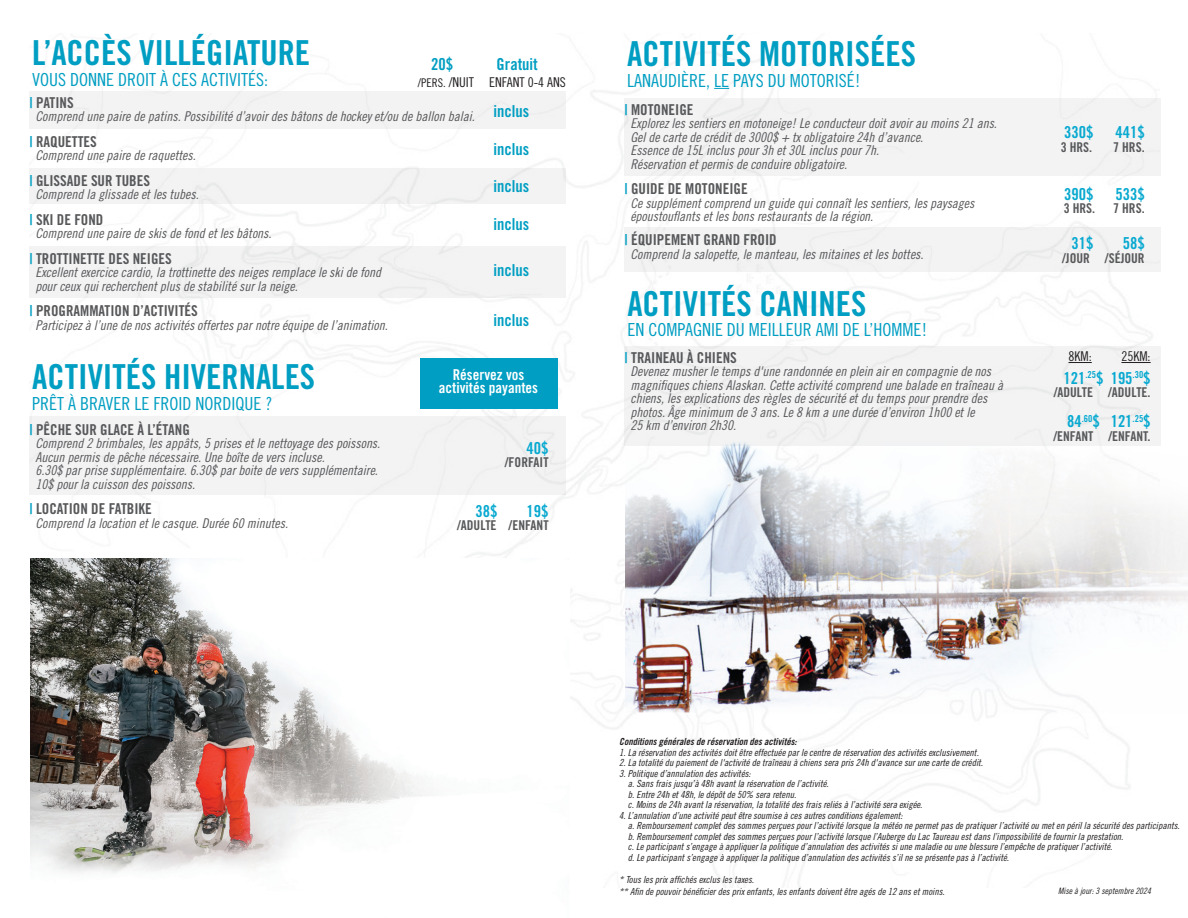
<style>
.page{position:relative;width:1188px;height:918px;background:#fff}
.page>*{position:absolute;margin:0;border:0;box-sizing:border-box;transform-origin:0 0}
.t1{font:34.5px "Trade Gothic LT Std Bd Cn 20";color:#009ec2}
.t2{font:18px "Trade Gothic LT Std Cn 18";color:#009ec2}
.t3{font:16.5px "Trade Gothic LT Std Bd Cn 20";color:#08a9d0}
.t4{font:16.5px "Trade Gothic LT Std Bd Cn 20";color:#009ec2}
.t5{font:15px "Trade Gothic LT Std Bd Cn 20";color:#57585a}
.t6{font:15px/13.5px "Trade Gothic LT Std Bd Cn 20";color:#fff;text-align:center}
.t7{font:13.5px/13.5px "Trade Gothic LT Std Cn 18 Obl";color:#57585a}
.t8{font:13.5px "Trade Gothic LT Std Bd Cn 20";color:#57585a}
.t9{font:13.5px "Trade Gothic LT Std Cn 18";color:#231f20}
.t10{font:9.75px/10.5px "Trade Gothic LT Std Cn 18 Obl";color:#211d1e}
.t11{font:9.75px/11.2px "Trade Gothic LT Std Cn 18 Obl";color:#231f20}
.t12{font:9.75px "Trade Gothic LT Std Bd Cn 20 Obl";color:#211d1e}
.t13{font:8.7px "Trade Gothic LT Std Cn 18 Obl";color:#231f20}
.s1{color:#009ec2}
.s2{font-size:12px}
</style>
<div class="page">
<img style="left:29px;top:33px;width:1131px;height:855px">
<img style="left:626px;top:445px;width:562px;height:286px">
<div style="left:29px;top:91px;width:537px;height:37px;background:#f3f3f4"></div>
<div style="left:29px;top:168px;width:537px;height:36px;background:#f3f3f4"></div>
<div style="left:29px;top:417px;width:537px;height:78px;background:#f3f3f4"></div>
<svg style="left:714px;top:88px;width:15px;height:1px"></svg>
<div style="left:624px;top:98px;width:537px;height:78px;background:#f3f3f4"></div>
<div style="left:624px;top:228px;width:537px;height:44px;background:#f3f3f4"></div>
<div style="left:624px;top:346px;width:537px;height:99px;background:#f3f3f4"></div>
<svg style="left:1069px;top:362px;width:23px;height:1px"></svg>
<hr style="left:1121px;top:362px;width:30px;height:1px;background:#231f20">
<div style="left:29px;top:246px;width:537px;height:52px;background:#f3f3f4"></div>
<img style="left:31px;top:559px;width:539px;height:329px">
<div style="left:420px;top:358px;width:137px;height:51px;background:#009ec2"></div>
<h1 class="t1" style="left:32px;top:32px;width:279px">L’ACCÈS VILLÉGIATURE</h1>
<h1 class="t1" style="left:627px;top:33px;width:290px">ACTIVITÉS MOTORISÉES</h1>
<p class="t5" style="left:624px;top:100px;width:71px"><span class="s1">|</span> MOTONEIGE</p>
<p class="t7" style="left:630px;top:117px;width:368px">Explorez les sentiers en motoneige! Le conducteur doit avoir au moins 21 ans.<br>Gel de carte de crédit de 3000$ + tx obligatoire 24h d’avance.<br>Essence de 15L inclus pour 3h et 30L inclus pour 7h.<br>Réservation et permis de conduire obligatoire.</p>
<p class="t5" style="left:624px;top:180px;width:125px"><span class="s1">|</span> GUIDE DE MOTONEIGE</p>
<p class="t7" style="left:630px;top:196px;width:346px">Ce supplément comprend un guide qui connaît les sentiers, les paysages époustouflants et les bons restaurants de la région.</p>
<p class="t5" style="left:624px;top:231px;width:154px"><span class="s1">|</span> ÉQUIPEMENT GRAND FROID</p>
<p class="t7" style="left:630px;top:247px;width:295px">Comprend la salopette, le manteau, les mitaines et les bottes.</p>
<p class="t4" style="left:431px;top:55px;width:23px">20$</p>
<p class="t4" style="left:497px;top:55px;width:43px">Gratuit</p>
<p class="t9" style="left:418px;top:74px;width:150px"><span class="s2">/PERS.</span> /NUIT ENFANT 0-4 ANS</p>
<h2 class="t2" style="left:627px;top:70px;width:235px">LANAUDIÈRE, LE PAYS DU MOTORISÉ!</h2>
<h2 class="t2" style="left:32px;top:69px;width:237px">VOUS DONNE DROIT À CES ACTIVITÉS:</h2>
<p class="t5" style="left:29px;top:93px;width:46px"><span class="s1">|</span> PATINS</p>
<p class="t7" style="left:35px;top:110px;width:441px">Comprend une paire de patins. Possibilité d’avoir des bâtons de hockey et/ou de ballon balai.</p>
<p class="t5" style="left:29px;top:132px;width:69px"><span class="s1">|</span> RAQUETTES</p>
<p class="t7" style="left:35px;top:149px;width:162px">Comprend une paire de raquettes.</p>
<p class="t5" style="left:29px;top:171px;width:122px"><span class="s1">|</span> GLISSADE SUR TUBES</p>
<p class="t7" style="left:35px;top:188px;width:165px">Comprend la glissade et les tubes.</p>
<p class="t5" style="left:29px;top:210px;width:76px"><span class="s1">|</span> SKI DE FOND</p>
<p class="t7" style="left:35px;top:227px;width:238px">Comprend une paire de skis de fond et les bâtons.</p>
<p class="t5" style="left:29px;top:249px;width:144px"><span class="s1">|</span> TROTTINETTE DES NEIGES</p>
<p class="t7" style="left:35px;top:266px;width:347px">Excellent exercice cardio, la trottinette des neiges remplace le ski de fond pour ceux qui recherchent plus de stabilité sur la neige.</p>
<p class="t5" style="left:29px;top:302px;width:170px"><span class="s1">|</span> PROGRAMMATION D’ACTIVITÉS</p>
<p class="t7" style="left:35px;top:318px;width:354px">Participez à l’une de nos activités offertes par notre équipe de l’animation.</p>
<p class="t4" style="left:493px;top:101px;width:37px">inclus</p>
<p class="t4" style="left:493px;top:139px;width:37px">inclus</p>
<p class="t4" style="left:493px;top:176px;width:37px">inclus</p>
<p class="t4" style="left:493px;top:214px;width:37px">inclus</p>
<p class="t4" style="left:493px;top:260px;width:37px">inclus</p>
<p class="t4" style="left:493px;top:310px;width:37px">inclus</p>
<h1 class="t1" style="left:627px;top:282px;width:241px">ACTIVITÉS CANINES</h1>
<h2 class="t2" style="left:627px;top:319px;width:302px">EN COMPAGNIE DU MEILLEUR AMI DE L’HOMME!</h2>
<h1 class="t1" style="left:32px;top:356px;width:285px">ACTIVITÉS HIVERNALES</h1>
<p class="t6" style="left:439px;top:368px;width:101px">Réservez vos activités payantes</p>
<h2 class="t2" style="left:32px;top:393px;width:242px">PRÊT À BRAVER LE FROID NORDIQUE ?</h2>
<p class="t5" style="left:29px;top:420px;width:162px"><span class="s1">|</span> PÊCHE SUR GLACE À L’ÉTANG</p>
<p class="t7" style="left:35px;top:437px;width:346px">Comprend 2 brimbales, les appâts, 5 prises et le nettoyage des poissons.<br>Aucun permis de pêche nécessaire. Une boîte de vers incluse.<br>6.30$ par prise supplémentaire. 6.30$ par boite de vers supplémentaire.<br>10$ pour la cuisson des poissons.</p>
<p class="t5" style="left:29px;top:500px;width:124px"><span class="s1">|</span> LOCATION DE FATBIKE</p>
<p class="t7" style="left:35px;top:517px;width:254px">Comprend la location et le casque. Durée 60 minutes.</p>
<p class="t3" style="left:527px;top:438px;width:23px">40$</p>
<p class="t8" style="left:505px;top:454px;width:45px">/FORFAIT</p>
<p class="t3" style="left:475px;top:501px;width:23px">38$</p>
<p class="t3" style="left:527px;top:501px;width:23px">19$</p>
<p class="t8" style="left:457px;top:517px;width:93px">/ADULTE /ENFANT</p>
<p class="t5" style="left:625px;top:348px;width:114px"><span class="s1">|</span> TRAINEAU À CHIENS</p>
<p class="t7" style="left:631px;top:365px;width:374px">Devenez musher le temps d'une randonnée en plein air en compagnie de nos magnifiques chiens Alaskan. Cette activité comprend une balade en traîneau à chiens, les explications des règles de sécurité et du temps pour prendre des photos. Âge minimum de 3 ans. Le 8 km a une durée d’environ 1h00 et le<br>25 km d’environ 2h30.</p>
<p class="t3" style="left:1064px;top:122px;width:31px">330$</p>
<p class="t3" style="left:1115px;top:122px;width:31px">441$</p>
<p class="t8" style="left:1061px;top:139px;width:33px">3 HRS.</p>
<p class="t8" style="left:1113px;top:139px;width:33px">7 HRS.</p>
<p class="t3" style="left:1064px;top:184px;width:31px">390$</p>
<p class="t3" style="left:1115px;top:184px;width:31px">533$</p>
<p class="t8" style="left:1064px;top:200px;width:33px">3 HRS.</p>
<p class="t8" style="left:1113px;top:200px;width:33px">7 HRS.</p>
<p class="t3" style="left:1071px;top:233px;width:23px">31$</p>
<p class="t3" style="left:1123px;top:233px;width:23px">58$</p>
<p class="t8" style="left:1062px;top:250px;width:84px">/JOUR /SÉJOUR</p>
<p class="t9" style="left:1069px;top:348px;width:25px">8KM:</p>
<p class="t9" style="left:1121px;top:348px;width:31px">25KM:</p>
<p class="t3" style="left:1063px;top:368px;width:89px">121<sup>.25</sup>$ 195<sup>.30</sup>$</p>
<p class="t8" style="left:1054px;top:384px;width:98px">/ADULTE /ADULTE.</p>
<p class="t3" style="left:1067px;top:411px;width:85px">84<sup>.60</sup>$ 121<sup>.25</sup>$</p>
<p class="t8" style="left:1053px;top:428px;width:99px">/ENFANT /ENFANT.</p>
<p class="t12" style="left:619px;top:736px;width:179px">Conditions générales de réservation des activités:</p>
<p class="t10" style="left:619px;top:747px;width:361px">1. La réservation des activités doit être effectuée par le centre de réservation des activités exclusivement.</p>
<p class="t10" style="left:619px;top:758px;width:365px">2. La totalité du paiement de l'activité de traîneau à chiens sera pris 24h d'avance sur une carte de crédit.</p>
<p class="t10" style="left:628px;top:768px;width:296px;text-indent:-9px">3. Politique d’annulation des activités:<br>a. Sans frais jusqu’à 48h avant la réservation de l’activité.<br>b. Entre 24h et 48h, le dépôt de 50% sera retenu.<br>c. Moins de 24h avant la réservation, la totalité des frais reliés à l’activité sera exigée.</p>
<p class="t10" style="left:628px;top:810px;width:553px;text-indent:-9px">4. L’annulation d’une activité peut être soumise à ces autres conditions également:<br>a. Remboursement complet des sommes perçues pour l’activité lorsque la météo ne permet pas de pratiquer l’activité ou met en péril la sécurité des participants. b. Remboursement complet des sommes perçues pour l’activité lorsque l’Auberge du Lac Taureau est dans l’impossibilité de fournir la prestation.<br>c. Le participant s’engage à appliquer la politique d’annulation des activités si une maladie ou une blessure l’empêche de pratiquer l’activité.<br>d. Le participant s’engage à appliquer la politique d’annulation des activités s’il ne se présente pas à l’activité.</p>
<p class="t11" style="left:619px;top:874px;width:327px">* Tous les prix affichés exclus les taxes.<br>** Afin de pouvoir bénéficier des prix enfants, les enfants doivent être agés de 12 ans et moins.</p>
<p class="t13" style="left:1058px;top:885px;width:94px">Mise à jour: 3 septembre 2024</p>
</div>
